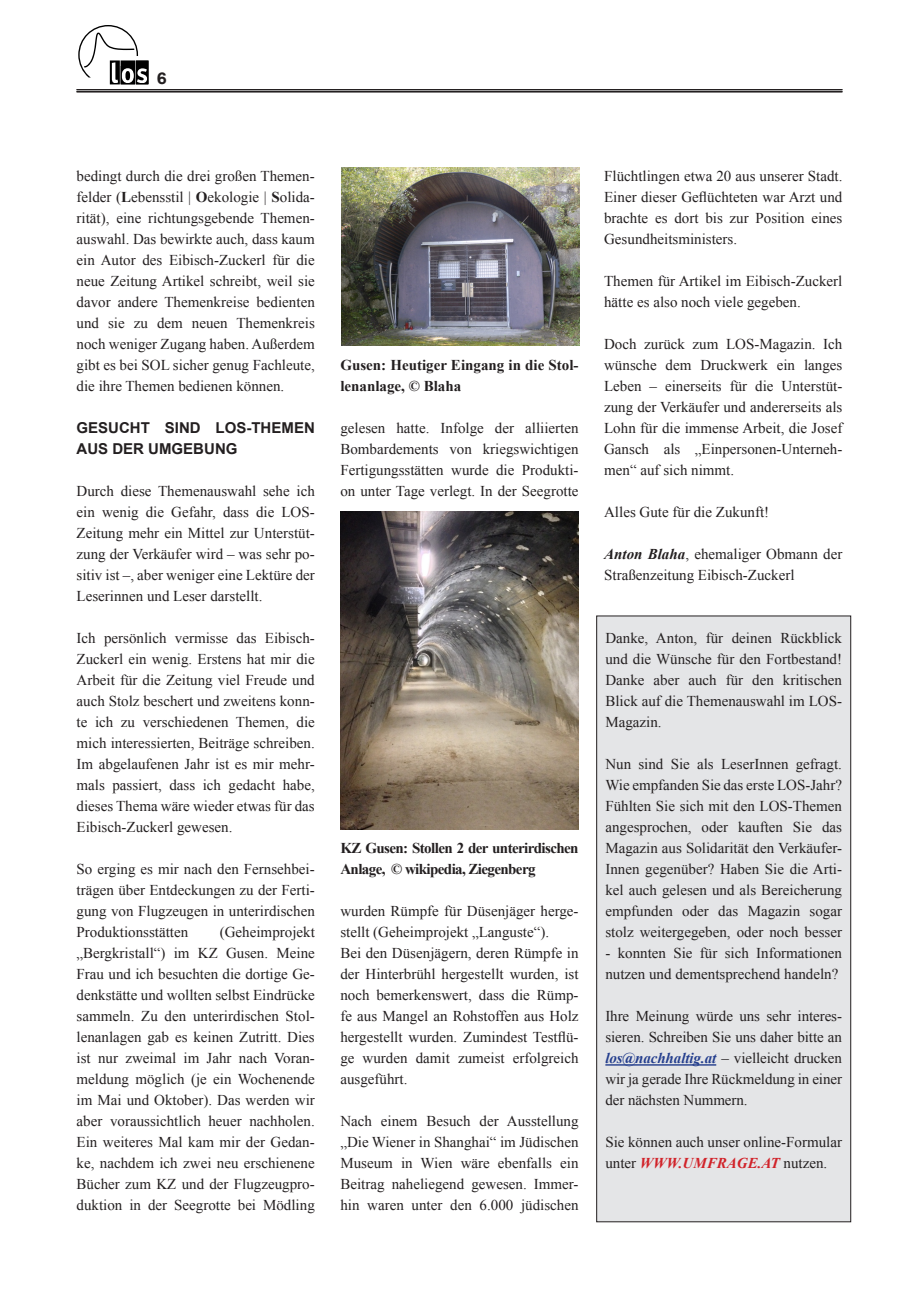
<style>
.page{position:relative;width:919px;height:1289px;background:#fff}
.page>*{position:absolute;margin:0;border:0;box-sizing:border-box;transform-origin:0 0}
.t1{font:700 16.2px "Arial";color:#231f20;scale:1.11 1}
.Fließtext{font:15px/21px "Times New Roman";color:#231f20;text-align:justify}
.Bildunterschrift{font:700 15px/21px "Times New Roman";letter-spacing:-.04em;color:#231f20}
.Bildunterschrift-2{font:700 15px/21px "Times New Roman";color:#231f20}
.Zw_Überschrift{font:700 15px/21px "Arial";color:#231f20}
.s1{font-weight:700}
.s2{font-weight:700;font-style:italic}
.s3{font-weight:700;font-style:italic;color:#253f8e}
.s4{font-weight:700;font-style:italic;color:#d1232a}
</style>
<div class="page">
<svg style="left:78px;top:25px;width:70px;height:60px"></svg>
<div style="left:79px;top:79px;width:27px;height:6px;background:#fff"></div>
<hr style="left:77px;top:89px;width:765px;height:1px;background:#231f20">
<hr style="left:77px;top:91px;width:765px;height:1px;background:#231f20">
<img style="left:340px;top:512px;width:238px;height:317px">
<img style="left:341px;top:167px;width:238px;height:179px">
<div style="left:596px;top:616px;width:254px;height:605px;background:#e4e5e7"></div>
<hr style="left:605px;top:1064px;width:111px;height:1px;background:#253f8e">
<div style="left:596px;top:615px;width:254px;height:606px;border:1px solid #231f20"></div>
<p class="t1" style="left:157px;top:67px;width:11px">6</p>
<p class="Fließtext" style="left:77px;top:165px;width:240px">bedingt durch die drei großen Themen&shy;felder (<span class="s1">L</span>ebensstil | <span class="s1">O</span>ekologie | <span class="s1">S</span>olida&shy;rität), eine richtungsgebende Themen&shy;auswahl. Das bewirkte auch, dass kaum ein Autor des Eibisch-Zuckerl für die neue Zeitung Artikel schreibt, weil sie davor andere Themenkreise bedienten und sie zu dem neuen Themenkreis noch weniger Zugang haben. Außerdem gibt es bei SOL sicher genug Fachleute, die ihre Themen bedienen können.</p>
<p class="Zw_Überschrift" style="left:77px;top:417px;width:240px">GESUCHT SIND LOS-THEMEN<br>AUS DER UMGEBUNG</p>
<p class="Fließtext" style="left:77px;top:480px;width:240px">Durch diese Themenauswahl sehe ich ein wenig die Gefahr, dass die LOS-Zeitung mehr ein Mittel zur Unterstüt&shy;zung der Verkäufer wird – was sehr po&shy;sitiv ist –, aber weniger eine Lektüre der Leserinnen und Leser darstellt.</p>
<p class="Fließtext" style="left:77px;top:627px;width:240px">Ich persönlich vermisse das Eibisch-Zuckerl ein wenig. Erstens hat mir die Arbeit für die Zeitung viel Freude und auch Stolz beschert und zweitens konn&shy;te ich zu verschiedenen Themen, die mich interessierten, Beiträge schreiben.<br>Im abgelaufenen Jahr ist es mir mehr&shy;mals passiert, dass ich gedacht habe, dieses Thema wäre wieder etwas für das Eibisch-Zuckerl gewesen.</p>
<p class="Fließtext" style="left:77px;top:858px;width:240px">So erging es mir nach den Fernsehbei&shy;trägen über Entdeckungen zu der Ferti&shy;gung von Flugzeugen in unterirdischen Produktionsstätten</p>
<p class="Fließtext" style="left:77px;top:921px;width:240px;text-indent:143px">(Geheimprojekt „Bergkristall“) im KZ Gusen. Meine Frau und ich besuchten die dortige Ge&shy;denkstätte und wollten selbst Eindrücke sammeln. Zu den unterirdischen Stol&shy;lenanlagen gab es keinen Zutritt. Dies ist nur zweimal im Jahr nach Voran&shy;meldung möglich (je ein Wochenende im Mai und Oktober). Das werden wir aber voraussichtlich heuer nachholen.<br>Ein weiteres Mal kam mir der Gedan&shy;ke, nachdem ich zwei neu erschienene Bücher zum KZ und der Flugzeugpro&shy;duktion in der Seegrotte bei Mödling</p>
<p class="Bildunterschrift-2" style="left:340px;top:354px;width:240px">Gusen: Heutiger Eingang in die Stol&shy;lenanlage, © Blaha</p>
<p class="Fließtext" style="left:340px;top:417px;width:240px">gelesen hatte. Infolge der alliierten Bombardements von kriegswichtigen Fertigungsstätten wurde die Produkti&shy;on unter Tage verlegt. In der Seegrotte</p>
<p class="Bildunterschrift" style="left:340px;top:837px;width:240px">KZ Gusen: Stollen 2 der unterirdischen<br>Anlage, © wikipedia, Ziegenberg</p>
<p class="Fließtext" style="left:340px;top:900px;width:240px">wurden Rümpfe für Düsenjäger herge&shy;stellt (Geheimprojekt „Languste“).</p>
<p class="Fließtext" style="left:340px;top:942px;width:240px">Bei den Düsenjägern, deren Rümpfe in der Hinterbrühl hergestellt wurden, ist noch bemerkenswert, dass die Rümp&shy;fe aus Mangel an Rohstoffen aus Holz hergestellt wurden. Zumindest Testflü&shy;ge wurden damit zumeist erfolgreich ausgeführt.</p>
<p class="Fließtext" style="left:340px;top:1110px;width:240px">Nach einem Besuch der Ausstellung „Die Wiener in Shanghai“ im Jüdischen Museum in Wien wäre ebenfalls ein Beitrag naheliegend gewesen. Immer&shy;hin waren unter den 6.000 jüdischen</p>
<p class="Fließtext" style="left:604px;top:165px;width:240px">Flüchtlingen etwa 20 aus unserer Stadt.<br>Einer dieser Geflüchteten war Arzt und brachte es dort bis zur Position eines Gesundheitsministers.</p>
<p class="Fließtext" style="left:604px;top:270px;width:240px">Themen für Artikel im Eibisch-Zuckerl hätte es also noch viele gegeben.</p>
<p class="Fließtext" style="left:604px;top:333px;width:240px">Doch zurück zum LOS-Magazin. Ich wünsche dem Druckwerk ein langes Leben – einerseits für die Unterstüt&shy;zung der Verkäufer und andererseits als Lohn für die immense Arbeit, die Josef Gansch als „Einpersonen-Unterneh&shy;men“ auf sich nimmt.</p>
<p class="Fließtext" style="left:604px;top:501px;width:166px">Alles Gute für die Zukunft!</p>
<p class="Fließtext" style="left:604px;top:543px;width:240px"><span class="s2">Anton Blaha</span>, ehemaliger Obmann der<br>Straßenzeitung Eibisch-Zuckerl</p>
<p class="Fließtext" style="left:605px;top:627px;width:238px">Danke, Anton, für deinen Rückblick und die Wünsche für den Fortbestand!<br>Danke aber auch für den kritischen Blick auf die Themenauswahl im LOS-Magazin.</p>
<p class="Fließtext" style="left:605px;top:753px;width:238px">Nun sind Sie als LeserInnen gefragt.<br>Wie empfanden Sie das erste LOS-Jahr?<br>Fühlten Sie sich mit den LOS-Themen angesprochen, oder kauften Sie das Magazin aus Solidarität den Verkäufer-Innen gegenüber? Haben Sie die Arti&shy;kel auch gelesen und als Bereicherung empfunden oder das Magazin sogar stolz weitergegeben, oder noch besser</p>
<p class="Fließtext" style="left:605px;top:942px;width:238px">- konnten Sie für sich Informationen nutzen und dementsprechend handeln?</p>
<p class="Fließtext" style="left:605px;top:1005px;width:238px">Ihre Meinung würde uns sehr interes&shy;sieren. Schreiben Sie uns daher bitte an <span class="s3">los@nachhaltig.at</span> – vielleicht drucken wir ja gerade Ihre Rückmeldung in einer der nächsten Nummern.</p>
<p class="Fließtext" style="left:605px;top:1131px;width:238px">Sie können auch unser online-Formular unter <span class="s4">WWW.UMFRAGE.AT</span> nutzen.</p>
</div>
